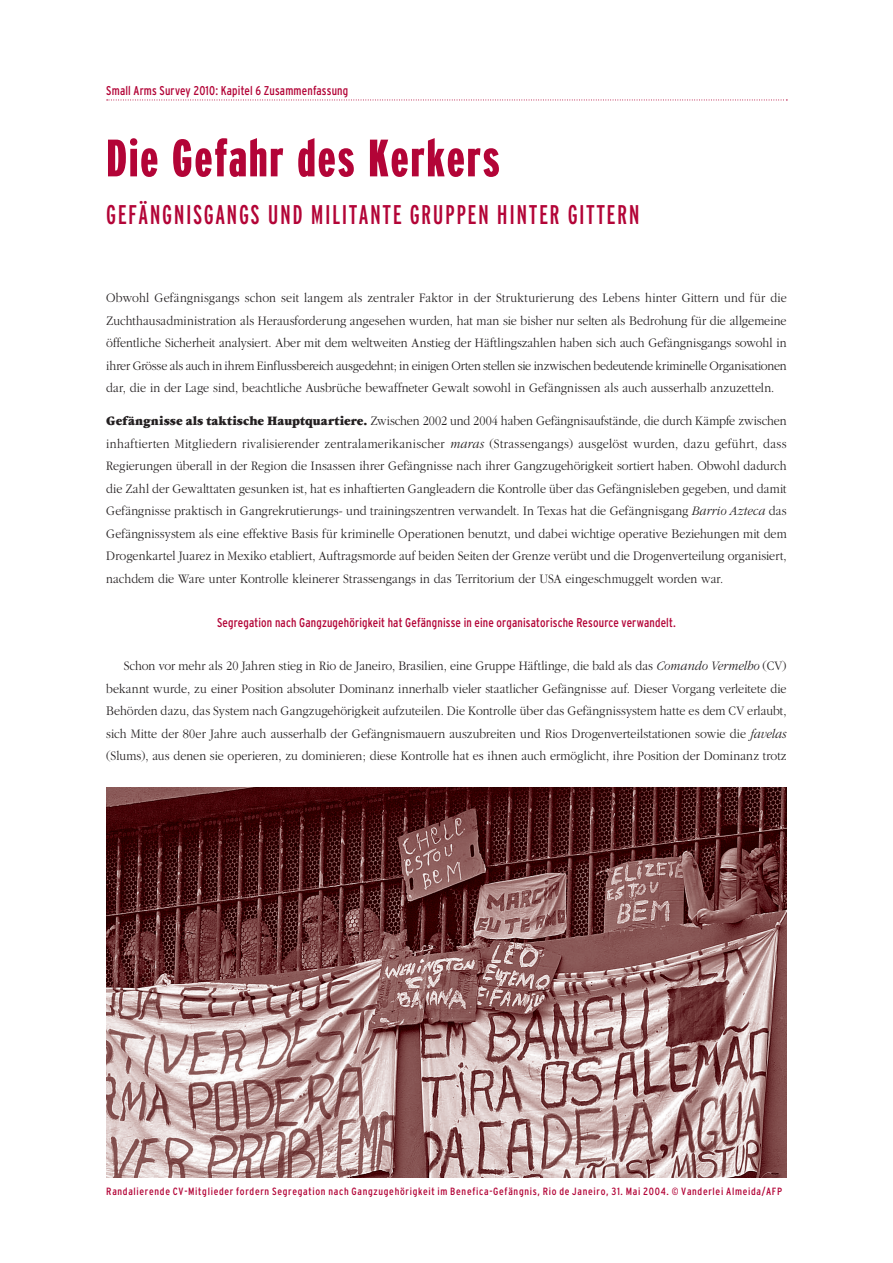
<style>
.page{position:relative;width:893px;height:1263px;background:#fff}
.page>*{position:absolute;margin:0;border:0;box-sizing:border-box;transform-origin:0 0}
.t1{font:900 extra-condensed 52.5px "Interstate";letter-spacing:.035em;color:#b30437}
.t2{font:extra-condensed 27px "Interstate";letter-spacing:.055em;color:#b30437}
.t3{font:300 13.5px/22.5px "Garamond";letter-spacing:.005em;color:#231f20;text-align:justify;scale:.9 1}
.t4{font:condensed 12.75px "Interstate";letter-spacing:.015em;color:#b30437;scale:.95 1}
.t5{font:condensed 10.5px "Interstate";letter-spacing:.065em;color:#b30437}
.s1{font-weight:900}
.s2{font-style:italic}
</style>
<div class="page">
<svg style="left:107px;top:100px;width:680px;height:1px"></svg>
<img style="left:106px;top:788px;width:681px;height:390px">
<p class="t4" style="left:106px;top:84px;width:256px">Small Arms Survey 2010: Kapitel 6 Zusammenfassung</p>
<h1 class="t1" style="left:106px;top:129px;width:395px">Die Gefahr des Kerkers</h1>
<h2 class="t2" style="left:106px;top:200px;width:535px">GEFÄNGNISGANGS UND MILITANTE GRUPPEN HINTER GITTERN</h2>
<p class="t3" style="left:106px;top:287px;width:758px">Obwohl Gefängnisgangs schon seit langem als zentraler Faktor in der Strukturierung des Lebens hinter Gittern und für die Zuchthausadministration als Herausforderung angesehen wurden, hat man sie bisher nur selten als Bedrohung für die allgemeine öffentliche Sicherheit analysiert. Aber mit dem weltweiten Anstieg der Häftlingszahlen haben sich auch Gefängnisgangs sowohl in ihrer Grösse als auch in ihrem Einflussbereich ausgedehnt; in einigen Orten stellen sie inzwischen bedeutende kriminelle Organisationen dar, die in der Lage sind, beachtliche Ausbrüche bewaffneter Gewalt sowohl in Gefängnissen als auch ausserhalb anzuzetteln.</p>
<p class="t3" style="left:106px;top:410px;width:757px"><span class="s1">Gefängnisse als taktische Hauptquartiere.</span> Zwischen 2002 und 2004 haben Gefängnisaufstände, die durch Kämpfe zwischen inhaftierten Mitgliedern rivalisierender zentralamerikanischer <span class="s2">maras</span> (Strassengangs) ausgelöst wurden, dazu geführt, dass Regierungen überall in der Region die Insassen ihrer Gefängnisse nach ihrer Gangzugehörigkeit sortiert haben. Obwohl dadurch die Zahl der Gewalttaten gesunken ist, hat es inhaftierten Gangleadern die Kontrolle über das Gefängnisleben gegeben, und damit Gefängnisse praktisch in Gangrekrutierungs- und trainingszentren verwandelt. In Texas hat die Gefängnisgang <span class="s2">Barrio Azteca</span> das Gefängnissystem als eine effektive Basis für kriminelle Operationen benutzt, und dabei wichtige operative Beziehungen mit dem Drogenkartel Juarez in Mexiko etabliert, Auftragsmorde auf beiden Seiten der Grenze verübt und die Drogenverteilung organisiert, nachdem die Ware unter Kontrolle kleinerer Strassengangs in das Territorium der USA eingeschmuggelt worden war.</p>
<p class="t4" style="left:217px;top:615px;width:485px">Segregation nach Gangzugehörigkeit hat Gefängnisse in eine organisatorische Resource verwandelt.</p>
<p class="t3" style="left:106px;top:655px;width:757px;text-indent:17px">Schon vor mehr als 20 Jahren stieg in Rio de Janeiro, Brasilien, eine Gruppe Häftlinge, die bald als das <span class="s2">Comando Vermelho</span> (CV) bekannt wurde, zu einer Position absoluter Dominanz innerhalb vieler staatlicher Gefängnisse auf. Dieser Vorgang verleitete die Behörden dazu, das System nach Gangzugehörigkeit aufzuteilen. Die Kontrolle über das Gefängnissystem hatte es dem CV erlaubt, sich Mitte der 80er Jahre auch ausserhalb der Gefängnismauern auszubreiten und Rios Drogenverteilstationen sowie die <span class="s2">favelas </span>(Slums), aus denen sie operieren, zu dominieren; diese Kontrolle hat es ihnen auch ermöglicht, ihre Position der Dominanz trotz</p>
<p class="t5" style="left:106px;top:1185px;width:677px">Randalierende CV-Mitglieder fordern Segregation nach Gangzugehörigkeit im Benefica-Gefängnis, Rio de Janeiro, 31. Mai 2004. © Vanderlei Almeida/AFP</p>
</div>
